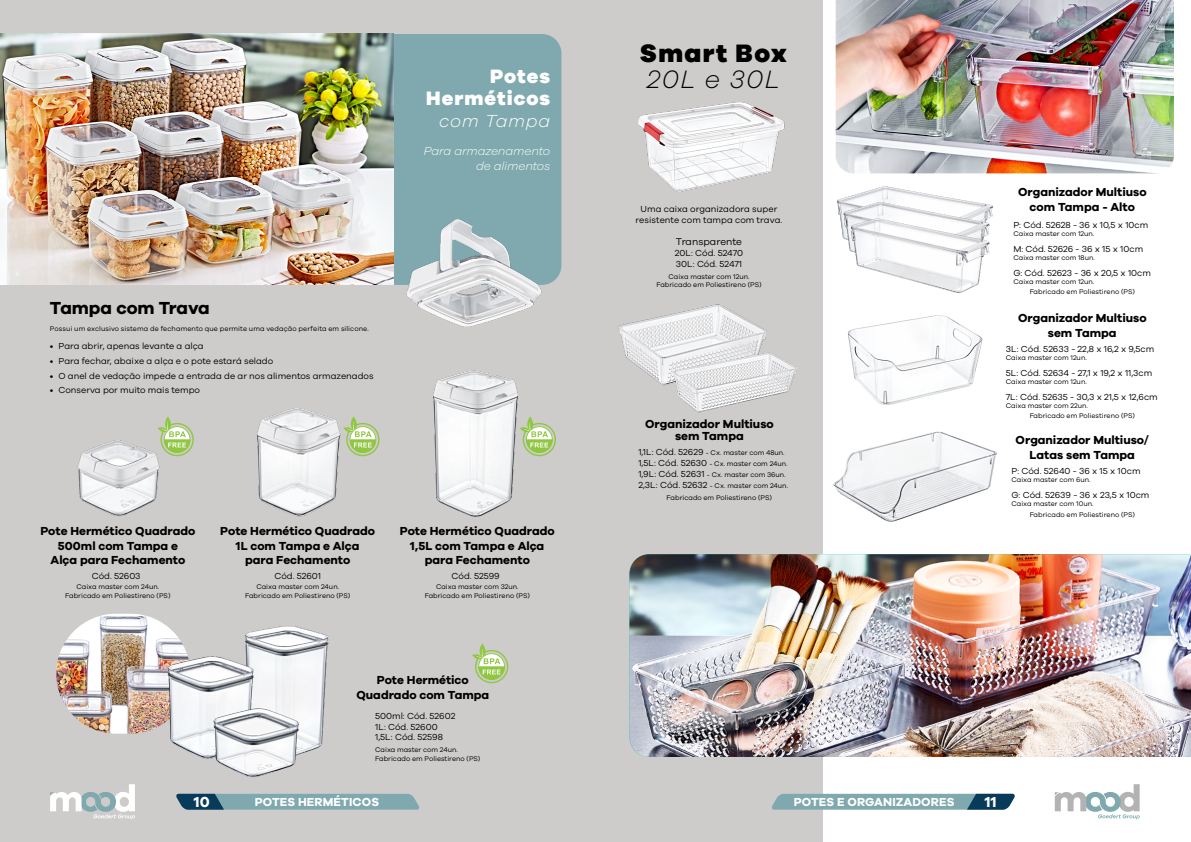
<style>
.page{position:relative;width:1191px;height:842px;background:#fff}
.page>*{position:absolute;margin:0;border:0;box-sizing:border-box;transform-origin:0 0}
.t1{font:26px "Galano Grotesque Heavy";letter-spacing:.055em;color:#000}
.t2{font:26px "Galano Grotesque Light Italic";letter-spacing:.055em;color:#000}
.t3{font:20px/22px "Galano Grotesque Heavy";letter-spacing:.05em;color:#fff;text-align:right}
.t4{font:18px "Galano Grotesque Bold";letter-spacing:-.005em;color:#000}
.t5{font:18px "Galano Grotesque Light Italic";letter-spacing:.035em;color:#fff}
.t6{font:15px "Galano Grotesque Bold";color:#fff}
.t7{font:12px/14.4px "Galano Grotesque Bold";color:#000;text-align:center}
.t8{font:12px "Galano Grotesque Bold";letter-spacing:.01em;color:#fff}
.t9{font:12px/14.4px "Galano Grotesque Light Italic";letter-spacing:-.015em;color:#fff;text-align:right}
.t10{font:10px "Galano Grotesque Regular";color:#000}
.t11{font:9px/10.8px "Galano Grotesque Regular";color:#000}
.t12{font:9px "Galano Grotesque Regular";color:#000101}
.t13{font:7px/8.4px "Galano Grotesque Regular";color:#000}
.s1{font-size:9px;color:#000101}
.s2{color:#000101}
</style>
<div class="page">
<div style="left:0;top:0;width:822px;height:842px;background:#cdcccb"></div>
<div style="left:356px;top:34px;width:205px;height:251px;background:#7fa9ae;border-radius:20px"></div>
<img style="left:0;top:33px;width:394px;height:252px">
<img style="left:406px;top:219px;width:136px;height:108px">
<img style="left:77px;top:440px;width:83px;height:77px">
<img style="left:257px;top:408px;width:84px;height:109px">
<img style="left:433px;top:370px;width:85px;height:147px">
<img style="left:638px;top:102px;width:147px;height:90px">
<img style="left:837px;top:186px;width:156px;height:44px">
<img style="left:842px;top:200px;width:148px;height:45px">
<img style="left:849px;top:218px;width:141px;height:75px">
<img style="left:847px;top:315px;width:136px;height:90px">
<img style="left:835px;top:0;width:339px;height:173px">
<img style="left:833px;top:431px;width:164px;height:91px">
<img style="left:56px;top:614px;width:134px;height:120px;border-radius:60px">
<img style="left:244px;top:626px;width:85px;height:128px">
<img style="left:165px;top:654px;width:90px;height:105px">
<img style="left:211px;top:706px;width:89px;height:71px">
<img style="left:618px;top:304px;width:149px;height:81px">
<img style="left:672px;top:351px;width:125px;height:62px">
<img style="left:629px;top:554px;width:562px;height:203px">
<svg style="left:176px;top:794px;width:243px;height:16px;background:#6f98a1"></svg>
<svg style="left:772px;top:794px;width:243px;height:16px;background:#709aa3"></svg>
<svg style="left:1054px;top:784px;width:85px;height:35px"></svg>
<svg style="left:479px;top:643px;width:6px;height:15px"></svg>
<svg style="left:472px;top:647px;width:36px;height:36px"></svg>
<svg style="left:520px;top:420px;width:36px;height:36px"></svg>
<svg style="left:343px;top:420px;width:36px;height:36px"></svg>
<svg style="left:165px;top:416px;width:6px;height:16px"></svg>
<svg style="left:157px;top:420px;width:37px;height:36px"></svg>
<svg style="left:50px;top:784px;width:85px;height:35px"></svg>
<h2 class="t3" style="left:426px;top:64px;width:126px">Potes<br>Herméticos</h2>
<h3 class="t5" style="left:439px;top:110px;width:113px">com Tampa</h3>
<h3 class="t9" style="left:424px;top:144px;width:128px">Para armazenamento de alimentos</h3>
<h3 class="t4" style="left:50px;top:297px;width:161px">Tampa com Trava</h3>
<p class="t13" style="left:50px;top:324px;width:320px">Possui um exclusivo sistema de fechamento que permite uma vedação perfeita em silicone.</p>
<p class="t11" style="left:50px;top:340px;width:155px">• Para abrir, apenas levante a alça</p>
<p class="t11" style="left:50px;top:355px;width:225px">• Para fechar, abaixe a alça e o pote estará selado</p>
<p class="t11" style="left:50px;top:370px;width:325px">• O anel de vedação impede a entrada de ar nos alimentos armazenados</p>
<p class="t11" style="left:50px;top:384px;width:152px">• Conserva por muito mais tempo</p>
<h3 class="t7" style="left:40px;top:524px;width:156px">Pote Hermético Quadrado<br>500ml com Tampa e<br>Alça para Fechamento</h3>
<p class="t11" style="left:92px;top:571px;width:50px">Cód. 52603</p>
<h3 class="t7" style="left:220px;top:524px;width:156px">Pote Hermético Quadrado<br>1L com Tampa e Alça para Fechamento</h3>
<h3 class="t7" style="left:400px;top:524px;width:156px">Pote Hermético Quadrado<br>1,5L com Tampa e Alça para Fechamento</h3>
<p class="t11" style="left:274px;top:571px;width:48px">Cód. 52601</p>
<p class="t11" style="left:451px;top:571px;width:50px">Cód. 52599</p>
<p class="t13" style="left:65px;top:582px;width:107px;text-align:center">Caixa master com 24un.<br>Fabricado em Poliestireno (PS)</p>
<p class="t13" style="left:245px;top:582px;width:107px;text-align:center">Caixa master com 24un.<br>Fabricado em Poliestireno (PS)</p>
<p class="t13" style="left:425px;top:582px;width:107px;text-align:center">Caixa master com 32un.<br>Fabricado em Poliestireno (PS)</p>
<h1 class="t1" style="left:640px;top:37px;width:149px">Smart Box</h1>
<h1 class="t2" style="left:647px;top:64px;width:135px">20L e 30L</h1>
<p class="t11" style="left:635px;top:203px;width:148px;text-align:center">Uma caixa organizadora super resistente com tampa com trava.</p>
<h3 class="t10" style="left:676px;top:236px;width:68px">Transparente</h3>
<p class="t11" style="left:675px;top:247px;width:70px">20L: Cód. 52470<br>30L: Cód. 52471</p>
<p class="t13" style="left:656px;top:272px;width:107px;text-align:center">Caixa master com 12un.<br>Fabricado em Poliestireno (PS)</p>
<h3 class="t7" style="left:645px;top:417px;width:130px;line-height:12.4px">Organizador Multiuso sem Tampa</h3>
<p class="t13" style="left:638px;top:447px;width:151px;line-height:10.8px"><span class="s1">1,1L: Cód. 52629</span> <span class="s2">-</span> Cx. master com 48un.<br><span class="s1">1,5L: Cód. 52630</span> <span class="s2">-</span> Cx. master com 24un.<br><span class="s1">1,9L: Cód. 52631</span> <span class="s2">-</span> Cx. master com 36un.<br><span class="s1">2,3L: Cód. 52632</span> <span class="s2">-</span> Cx. master com 24un.</p>
<p class="t13" style="left:666px;top:493px;width:107px">Fabricado em Poliestireno (PS)</p>
<h3 class="t7" style="left:1018px;top:185px;width:130px">Organizador Multiuso com Tampa - Alto</h3>
<p class="t12" style="left:1013px;top:220px;width:136px">P: Cód. 52628 - 36 x 10,5 x 10cm</p>
<p class="t13" style="left:1013px;top:229px;width:82px">Caixa master com 12un.</p>
<p class="t12" style="left:1013px;top:244px;width:131px">M: Cód. 52626 - 36 x 15 x 10cm</p>
<p class="t13" style="left:1013px;top:253px;width:83px">Caixa master com 18un.</p>
<p class="t12" style="left:1013px;top:268px;width:139px">G: Cód. 52623 - 36 x 20,5 x 10cm</p>
<p class="t13" style="left:1029px;top:276px;width:107px;line-height:10.4px;text-indent:-16px">Caixa master com 12un.<br>Fabricado em Poliestireno (PS)</p>
<h3 class="t7" style="left:1018px;top:310px;width:130px">Organizador Multiuso sem Tampa</h3>
<p class="t12" style="left:1005px;top:343px;width:150px">3L: Cód. 52633 - 22,8 x 16,2 x 9,5cm</p>
<p class="t13" style="left:1005px;top:353px;width:82px">Caixa master com 12un.</p>
<p class="t12" style="left:1005px;top:367px;width:148px">5L: Cód. 52634 - 27,1 x 19,2 x 11,3cm</p>
<p class="t13" style="left:1005px;top:377px;width:82px">Caixa master com 12un.</p>
<p class="t12" style="left:1005px;top:391px;width:153px">7L: Cód. 52635 - 30,3 x 21,5 x 12,6cm</p>
<p class="t13" style="left:1029px;top:400px;width:107px;line-height:10.4px;text-indent:-24px">Caixa master com 22un.<br>Fabricado em Poliestireno (PS)</p>
<h3 class="t7" style="left:1015px;top:433px;width:135px">Organizador Multiuso/<br>Latas sem Tampa</h3>
<p class="t12" style="left:1011px;top:466px;width:130px">P: Cód. 52640 - 36 x 15 x 10cm</p>
<p class="t13" style="left:1011px;top:476px;width:81px">Caixa master com 6un.</p>
<p class="t12" style="left:1011px;top:490px;width:139px">G: Cód. 52639 - 36 x 23,5 x 10cm</p>
<p class="t13" style="left:1029px;top:499px;width:107px;line-height:10.4px;text-indent:-18px">Caixa master com 10un.<br>Fabricado em Poliestireno (PS)</p>
<h3 class="t7" style="left:356px;top:672px;width:134px">Pote Hermético<br>Quadrado com Tampa</h3>
<p class="t11" style="left:375px;top:710px;width:82px">500ml: Cód. 52602<br>1L: Cód. 52600<br>1,5L: Cód. 52598</p>
<p class="t13" style="left:375px;top:745px;width:107px">Caixa master com 24un.<br>Fabricado em Poliestireno (PS)</p>
<h3 class="t6" style="left:194px;top:792px;width:17px">10</h3>
<h3 class="t8" style="left:255px;top:794px;width:126px">POTES HERMÉTICOS</h3>
<h3 class="t8" style="left:793px;top:794px;width:162px">POTES E ORGANIZADORES</h3>
<h3 class="t6" style="left:985px;top:792px;width:13px">11</h3>
</div>
